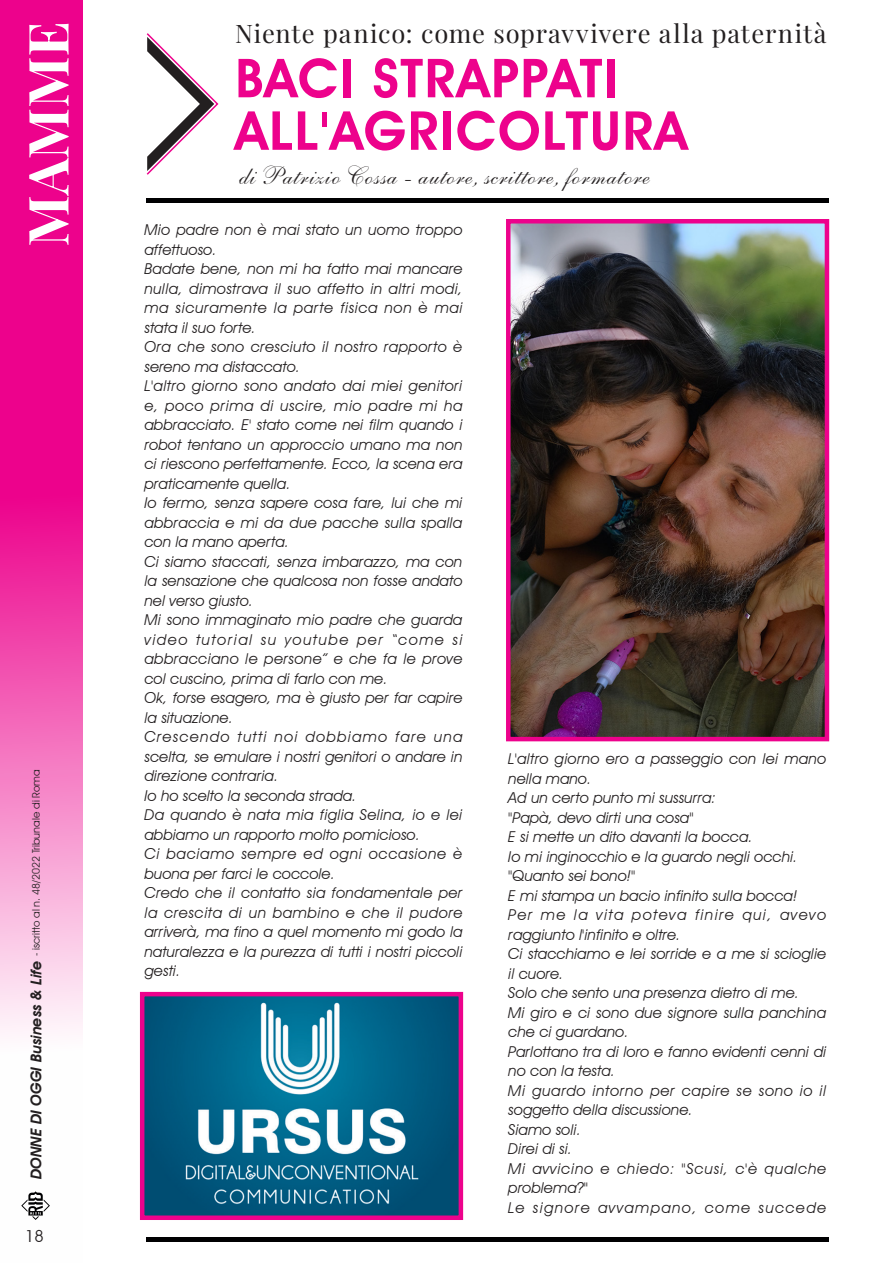
<style>
.page{position:relative;width:893px;height:1263px;background:#fff}
.page>*{position:absolute;margin:0;border:0;box-sizing:border-box;transform-origin:0 0}
.t1{font:55.5px "Playfair Display";color:#fff}
.t2{font:600 54px/52.5px "Avant Garde IT Cby BT";letter-spacing:.03em;color:#ed028c}
.t3{font:25.5px "Playfair Display";letter-spacing:.035em;color:#231f20}
.t4{font:25.5px "Allegro";letter-spacing:.035em;color:#231f20}
.t5{font:16.5px "Avant Garde IT Cby BT";color:#231f20}
.t6{font:italic 15px/19.5px "Avant Garde IT Cby BT";letter-spacing:.005em;color:#231f20}
.t7{font:10.5px "Avant Garde IT Cby BT";color:#231f20}
.s1{font-weight:600;font-style:italic;font-size:15px}
</style>
<div class="page">
<svg style="left:0;top:0;width:83px;height:1035px;background:#f141a8"></svg>
<svg style="left:21px;top:1191px;width:29px;height:29px"></svg>
<div style="left:147px;top:1237px;width:682px;height:5px;background:#000001"></div>
<div style="left:147px;top:198px;width:682px;height:5px;background:#000001"></div>
<svg style="left:146px;top:33px;width:73px;height:142px"></svg>
<img style="left:511px;top:224px;width:313px;height:512px">
<div style="left:506px;top:219px;width:323px;height:522px;border:4px solid #ed028c"></div>
<img style="left:145px;top:997px;width:313px;height:218px">
<div style="left:140px;top:992px;width:323px;height:228px;border:4px solid #ed028c"></div>
<h1 class="t1" style="left:4px;top:247px;width:227px;rotate:-90deg">MAMME</h1>
<p class="t7" style="left:30px;top:1179px;width:412px;rotate:-90deg"><span class="s1">DONNE DI OGGI Business &amp; Life</span> - iscritto al n. 48/2022 Tribunale di Roma</p>
<p class="t5" style="left:25px;top:1226px;width:20px">18</p>
<h3 class="t3" style="left:235px;top:13px;width:593px">Niente panico: come sopravvivere alla paternità</h3>
<h2 class="t2" style="left:235px;top:52px;width:454px">BACI STRAPPATI<br>ALL'AGRICOLTURA</h2>
<h3 class="t4" style="left:235px;top:160px;width:412px">di Patrizio Cossa - autore, scrittore, formatore</h3>
<p class="t6" style="left:144px;top:220px;width:320px">Mio padre non è mai stato un uomo troppo affettuoso.<br>Badate bene, non mi ha fatto mai mancare nulla, dimostrava il suo affetto in altri modi, ma sicuramente la parte fisica non è mai stata il suo forte.<br>Ora che sono cresciuto il nostro rapporto è sereno ma distaccato.<br>L'altro giorno sono andato dai miei genitori e, poco prima di uscire, mio padre mi ha abbracciato. E' stato come nei film quando i robot tentano un approccio umano ma non ci riescono perfettamente. Ecco, la scena era praticamente quella.<br>Io fermo, senza sapere cosa fare, lui che mi abbraccia e mi da due pacche sulla spalla con la mano aperta.<br>Ci siamo staccati, senza imbarazzo, ma con la sensazione che qualcosa non fosse andato nel verso giusto.<br>Mi sono immaginato mio padre che guarda video tutorial su youtube per “come si abbracciano le persone” e che fa le prove col cuscino, prima di farlo con me.<br>Ok, forse esagero, ma è giusto per far capire la situazione.<br>Crescendo tutti noi dobbiamo fare una scelta, se emulare i nostri genitori o andare in direzione contraria.<br>Io ho scelto la seconda strada.<br>Da quando è nata mia figlia Selina, io e lei abbiamo un rapporto molto pomicioso.<br>Ci baciamo sempre ed ogni occasione è buona per farci le coccole.<br>Credo che il contatto sia fondamentale per la crescita di un bambino e che il pudore arriverà, ma fino a quel momento mi godo la naturalezza e la purezza di tutti i nostri piccoli gesti.</p>
<p class="t6" style="left:508px;top:749px;width:320px">L'altro giorno ero a passeggio con lei mano nella mano.<br>Ad un certo punto mi sussurra:<br>"Papà, devo dirti una cosa"<br>E si mette un dito davanti la bocca.<br>Io mi inginocchio e la guardo negli occhi. "Quanto sei bono!"<br>E mi stampa un bacio infinito sulla bocca!<br>Per me la vita poteva finire qui, avevo raggiunto l'infinito e oltre.<br>Ci stacchiamo e lei sorride e a me si scioglie il cuore.<br>Solo che sento una presenza dietro di me.<br>Mi giro e ci sono due signore sulla panchina che ci guardano.<br>Parlottano tra di loro e fanno evidenti cenni di no con la testa.<br>Mi guardo intorno per capire se sono io il soggetto della discussione.<br>Siamo soli.<br>Direi di si.<br>Mi avvicino e chiedo: "Scusi, c'è qualche problema?"<br>Le signore avvampano, come succede</p>
</div>
